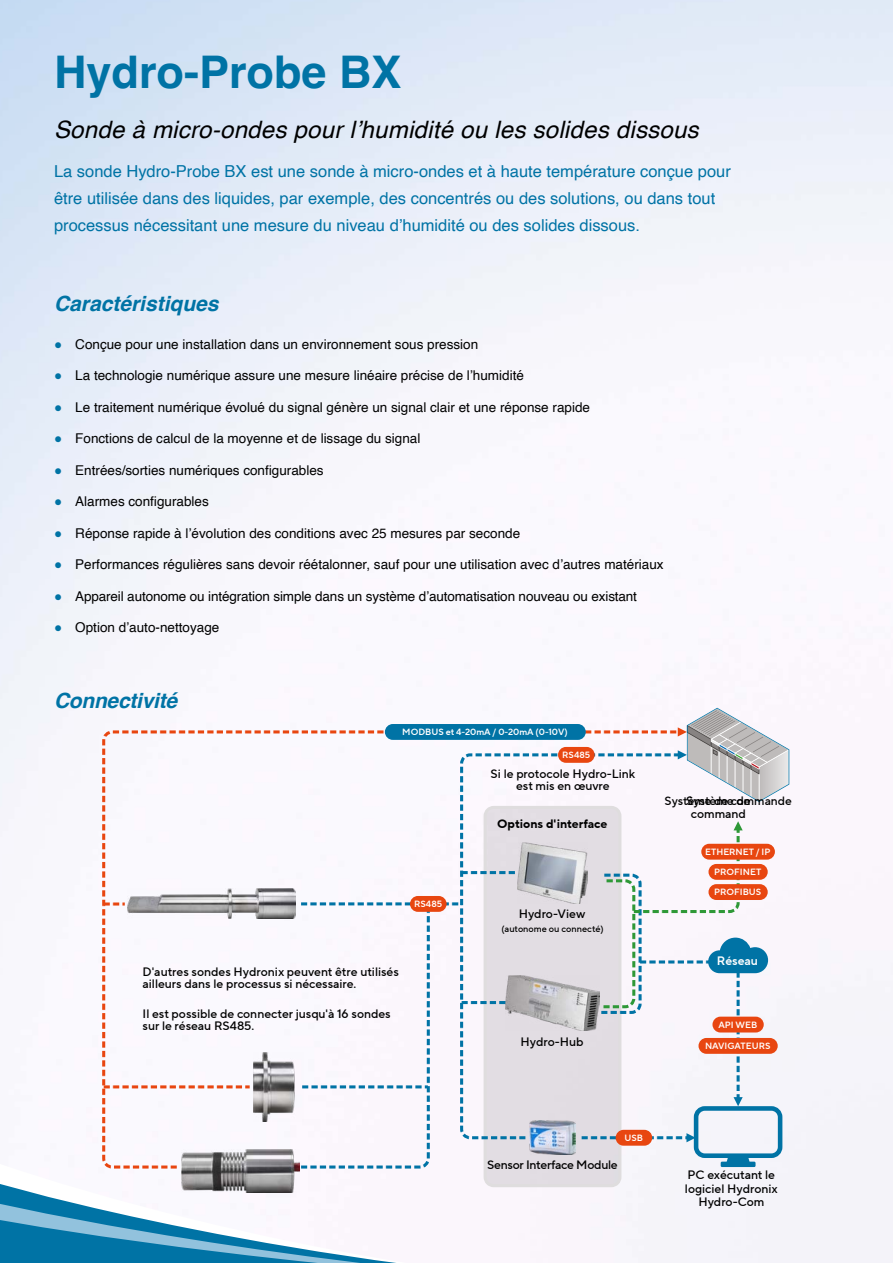
<style>
.page{position:relative;width:893px;height:1263px;background:#fff}
.page>*{position:absolute;margin:0;border:0;box-sizing:border-box;transform-origin:0 0}
.t1{font:700 45px "Helvetica";color:#0073a5}
.t2{font:italic 24px "Helvetica";letter-spacing:.01em;color:#000}
.t3{font:italic 700 21px "Helvetica";color:#0073a5}
.t4{font:16.5px/27px "Helvetica";color:#0073a5}
.t5{font:13.5px "Helvetica";color:#000}
.t6{font:500 12.15px/12.1px "TT Norms Pro";color:#000;text-align:center}
.t7{font:500 12.15px "TT Norms Pro";letter-spacing:-.02em;color:#000}
.t8{font:700 12.15px "TT Norms Pro";color:#000}
.t9{font:12.15px "TT Norms Pro Dm Bd";color:#fff}
.t10{font:500 12px "TT Norms Pro";color:#000}
.t11{font:500 9.15px "TT Norms Pro";color:#000}
.t12{font:9px "TT Norms Pro Dm Bd";color:#fff}
.s1{color:#0073a5}
</style>
<div class="page">
<img style="left:0;top:0;width:893px;height:1263px">
<svg style="left:482px;top:1170px;width:141px;height:19px;background:#e4dfe4"></svg>
<svg style="left:683px;top:1133px;width:11px;height:9px"></svg>
<svg style="left:100px;top:729px;width:583px;height:441px"></svg>
<svg style="left:104px;top:1085px;width:146px;height:3px"></svg>
<svg style="left:104px;top:902px;width:21px;height:3px"></svg>
<div style="left:616px;top:1130px;width:36px;height:16px;background:#e84610;border-radius:8px"></div>
<div style="left:558px;top:747px;width:37px;height:16px;background:#e84610;border-radius:8px"></div>
<div style="left:410px;top:896px;width:37px;height:16px;background:#e84610;border-radius:8px"></div>
<svg style="left:678px;top:708px;width:111px;height:94px"></svg>
<img style="left:182px;top:1149px;width:118px;height:43px">
<img style="left:253px;top:1052px;width:50px;height:69px">
<img style="left:506px;top:975px;width:92px;height:56px">
<img style="left:530px;top:1120px;width:45px;height:34px">
<div style="left:694px;top:1106px;width:88px;height:52px;border:5px solid #0073a5;border-radius:9px"></div>
<div style="left:721px;top:1161px;width:34px;height:6px;background:#0073a5"></div>
<svg style="left:726px;top:1156px;width:24px;height:6px"></svg>
<img style="left:517px;top:842px;width:71px;height:61px">
<img style="left:128px;top:889px;width:168px;height:30px">
<div style="left:698px;top:1038px;width:80px;height:16px;background:#e84610;border-radius:8px"></div>
<div style="left:701px;top:844px;width:74px;height:16px;background:#e84610;border-radius:8px"></div>
<svg style="left:598px;top:821px;width:170px;height:285px"></svg>
<div style="left:385px;top:724px;width:201px;height:16px;background:#0073a5;border-radius:8px"></div>
<h1 class="t1" style="left:54px;top:44px;width:349px">Hydro-Probe BX</h1>
<h2 class="t2" style="left:54px;top:110px;width:646px">Sonde à micro-ondes pour l’humidité ou les solides dissous</h2>
<p class="t4" style="left:54px;top:159px;width:678px">La sonde Hydro-Probe BX est une sonde à micro-ondes et à haute température conçue pour être utilisée dans des liquides, par exemple, des concentrés ou des solutions, ou dans tout processus nécessitant une mesure du niveau d’humidité ou des solides dissous.</p>
<h3 class="t3" style="left:54px;top:290px;width:166px">Caractéristiques</h3>
<p class="t5" style="left:54px;top:333px;width:426px"><span class="s1">●</span> Conçue pour une installation dans un environnement sous pression</p>
<p class="t5" style="left:54px;top:365px;width:471px"><span class="s1">●</span> La technologie numérique assure une mesure linéaire précise de l’humidité</p>
<p class="t5" style="left:54px;top:396px;width:538px"><span class="s1">●</span> Le traitement numérique évolué du signal génère un signal clair et une réponse rapide</p>
<p class="t5" style="left:54px;top:428px;width:368px"><span class="s1">●</span> Fonctions de calcul de la moyenne et de lissage du signal</p>
<p class="t5" style="left:54px;top:459px;width:271px"><span class="s1">●</span> Entrées/sorties numériques configurables</p>
<p class="t5" style="left:54px;top:491px;width:156px"><span class="s1">●</span> Alarmes configurables</p>
<p class="t5" style="left:54px;top:522px;width:468px"><span class="s1">●</span> Réponse rapide à l’évolution des conditions avec 25 mesures par seconde</p>
<p class="t5" style="left:54px;top:554px;width:611px"><span class="s1">●</span> Performances régulières sans devoir réétalonner, sauf pour une utilisation avec d’autres matériaux</p>
<p class="t5" style="left:54px;top:585px;width:585px"><span class="s1">●</span> Appareil autonome ou intégration simple dans un système d’automatisation nouveau ou existant</p>
<p class="t5" style="left:54px;top:617px;width:167px"><span class="s1">●</span> Option d’auto-nettoyage</p>
<h3 class="t3" style="left:54px;top:688px;width:125px">Connectivité</h3>
<p class="t12" style="left:402px;top:725px;width:167px">MODBUS et 4-20mA / 0-20mA (0-10V)</p>
<p class="t12" style="left:562px;top:748px;width:30px">RS485</p>
<p class="t6" style="left:491px;top:768px;width:146px">Si le protocole Hydro-Link est mis en œuvre</p>
<p class="t12" style="left:414px;top:897px;width:30px">RS485</p>
<p class="t8" style="left:497px;top:815px;width:112px">Options d'interface</p>
<p class="t6" style="left:519px;top:908px;width:68px">Hydro-View</p>
<p class="t11" style="left:501px;top:922px;width:104px">(autonome ou connecté)</p>
<p class="t6" style="left:143px;top:965px;width:258px;text-align:left">D'autres sondes Hydronix peuvent être utilisés ailleurs dans le processus si nécessaire.</p>
<p class="t6" style="left:143px;top:1008px;width:250px;text-align:left">Il est possible de connecter jusqu'à 16 sondes sur le réseau RS485.</p>
<p class="t6" style="left:521px;top:1035px;width:65px">Hydro-Hub</p>
<p class="t10" style="left:665px;top:792px;width:129px">Système de commande</p>
<p class="t6" style="left:686px;top:795px;width:66px">Système de command</p>
<p class="t12" style="left:705px;top:845px;width:67px">ETHERNET / IP</p>
<p class="t12" style="left:714px;top:865px;width:48px">PROFINET</p>
<p class="t12" style="left:714px;top:885px;width:49px">PROFIBUS</p>
<p class="t9" style="left:717px;top:952px;width:43px">Réseau</p>
<p class="t12" style="left:718px;top:1018px;width:40px">API WEB</p>
<p class="t12" style="left:705px;top:1039px;width:67px">NAVIGATEURS</p>
<p class="t7" style="left:487px;top:1156px;width:132px">Sensor Interface Module</p>
<p class="t12" style="left:624px;top:1131px;width:20px">USB</p>
<p class="t6" style="left:685px;top:1168px;width:95px;line-height:13.6px">PC exécutant le logiciel Hydronix<br>Hydro-Com</p>
</div>
